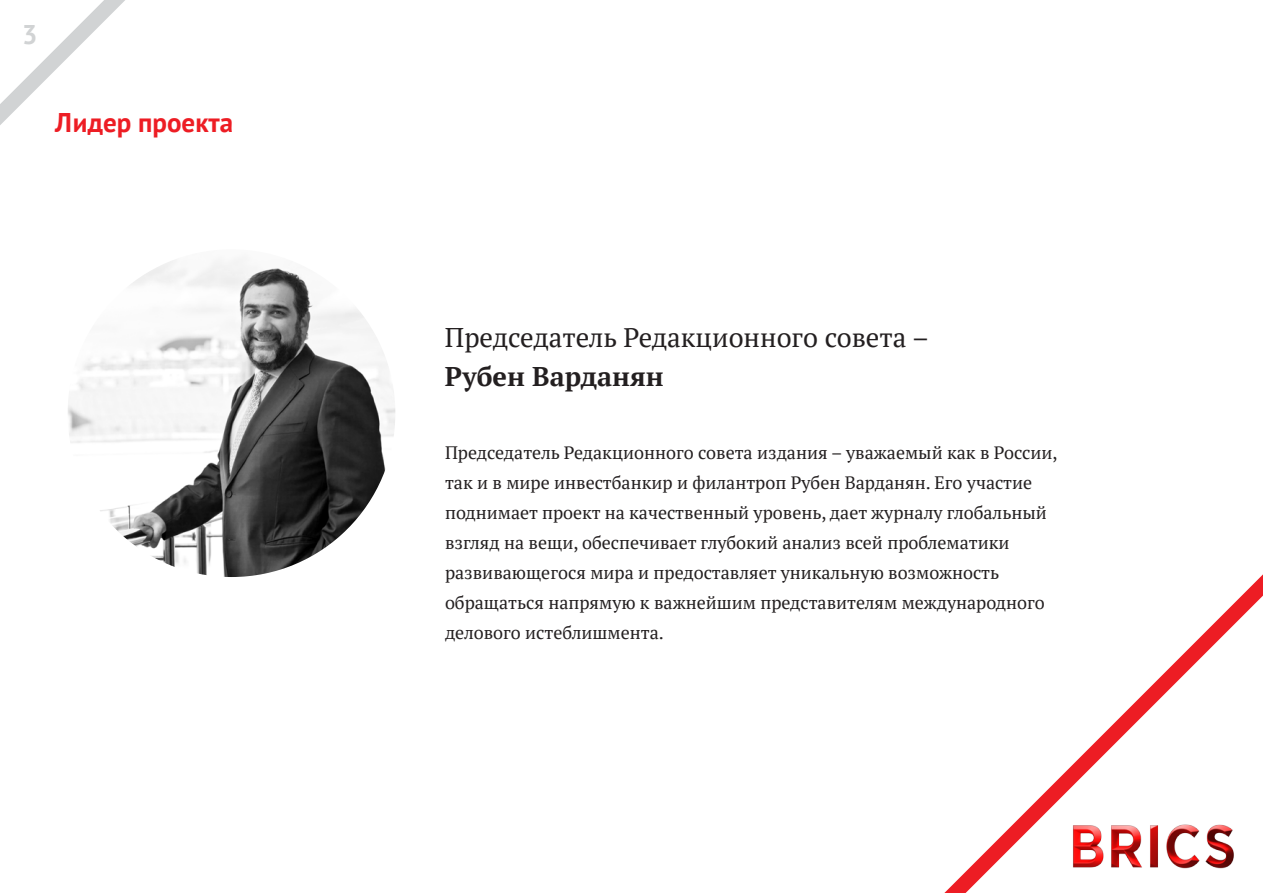
<style>
.page{position:relative;width:1263px;height:893px;background:#fff}
.page>*{position:absolute;margin:0;border:0;box-sizing:border-box;transform-origin:0 0}
.t1{font:27px "PT Serif";color:#231f20}
.t2{font:700 27px "PT Serif";color:#231f20}
.t3{font:700 27px "PT Sans";color:#ed1d24}
.t4{font:700 27px "PT Sans";color:#d1d3d4}
.t5{font:18px/30px "PT Serif";color:#231f20}
</style>
<div class="page">
<svg style="left:0;top:0;width:125px;height:125px"></svg>
<svg style="left:944px;top:574px;width:319px;height:319px"></svg>
<img style="left:68px;top:249px;width:327px;height:328px;border-radius:164px">
<h1 class="t4" style="left:22px;top:16px;width:17px">3</h1>
<h1 class="t3" style="left:55px;top:105px;width:180px">Лидер проекта</h1>
<h1 class="t1" style="left:445px;top:319px;width:485px">Председатель Редакционного совета –</h1>
<h1 class="t2" style="left:445px;top:358px;width:220px">Рубен Варданян</h1>
<p class="t5" style="left:445px;top:437px;width:614px">Председатель Редакционного совета издания – уважаемый как в России, так и в мире инвестбанкир и филантроп Рубен Варданян. Его участие поднимает проект на качественный уровень, дает журналу глобальный взгляд на вещи, обеспечивает глубокий анализ всей проблематики развивающегося мира и предоставляет уникальную возможность обращаться напрямую к важнейшим представителям международного делового истеблишмента.</p>
</div>
